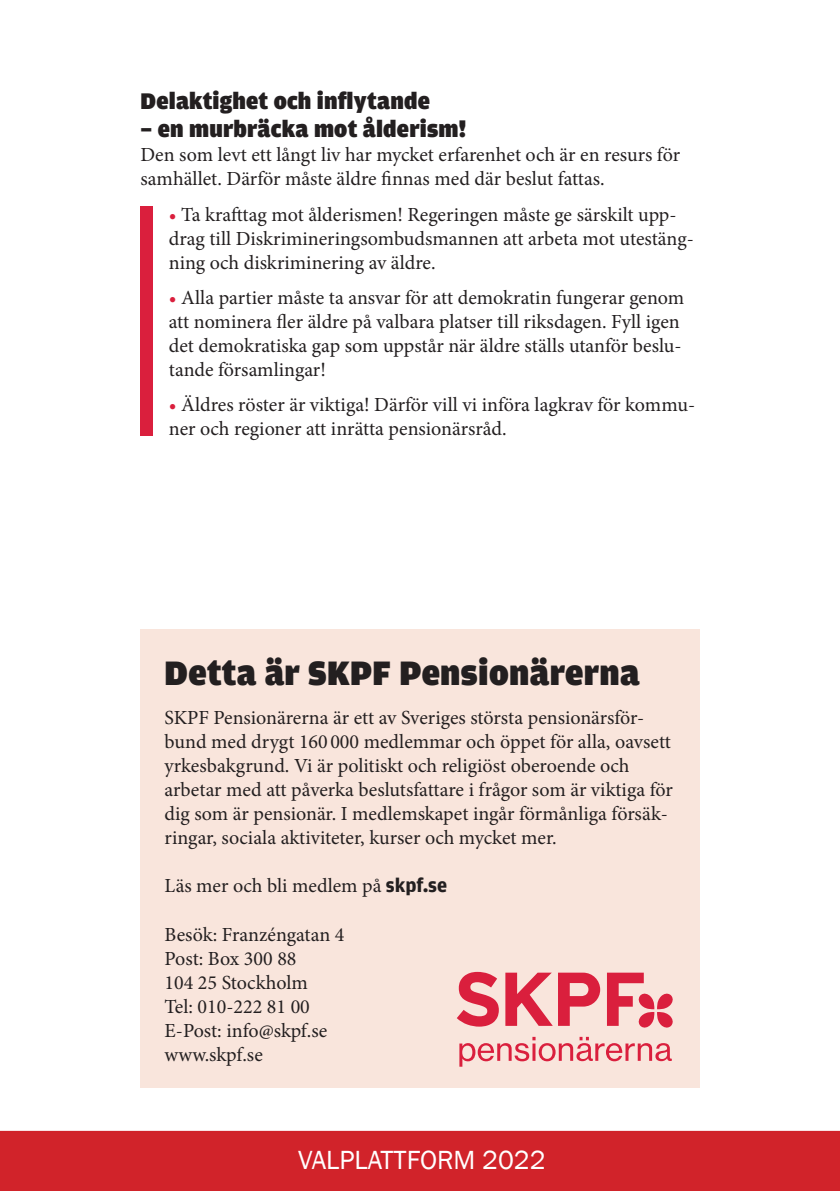
<style>
.page{position:relative;width:840px;height:1191px;background:#fff}
.page>*{position:absolute;margin:0;border:0;box-sizing:border-box;transform-origin:0 0}
.t1{font:900 36px "Amplitude";letter-spacing:.01em;color:#231f20}
.t2{font:27px "Franklin Gothic";color:#fff}
.t3{font:900 24px "Amplitude";letter-spacing:.01em;color:#231f20}
.t4{font:20px/24px "Minion Pro";color:#231f20}
.s1{color:#da1f3d}
.s2{font-family:"Amplitude";font-weight:700}
</style>
<div class="page">
<div style="left:140px;top:206px;width:13px;height:230px;background:#da1f3d"></div>
<div style="left:0;top:1130px;width:839px;height:61px;background:#d1232a"></div>
<div style="left:140px;top:629px;width:559px;height:459px;background:#f9e5dc"></div>
<svg style="left:456px;top:972px;width:42px;height:54px"></svg>
<svg style="left:607px;top:972px;width:66px;height:56px"></svg>
<svg style="left:505px;top:972px;width:95px;height:53px"></svg>
<svg style="left:459px;top:1036px;width:212px;height:30px"></svg>
<p class="t3" style="left:140px;top:87px;width:291px">Delaktighet och inflytande</p>
<p class="t3" style="left:140px;top:116px;width:327px">– en murbräcka mot ålderism!</p>
<p class="t4" style="left:140px;top:143px;width:541px">Den som levt ett långt liv har mycket erfarenhet och är en resurs för samhället. Därför måste äldre finnas med där beslut fattas.</p>
<p class="t4" style="left:169px;top:202px;width:526px"><span class="s1">•</span> Ta krafttag mot ålderismen! Regeringen måste ge särskilt upp&shy;drag till Diskrimineringsombudsmannen att arbeta mot utestäng&shy;ning och diskriminering av äldre.</p>
<p class="t4" style="left:169px;top:286px;width:516px"><span class="s1">•</span> Alla partier måste ta ansvar för att demokratin fungerar genom att nominera fler äldre på valbara platser till riksdagen. Fyll igen det demokratiska gap som uppstår när äldre ställs utanför beslu&shy;tande församlingar!</p>
<p class="t4" style="left:169px;top:393px;width:527px"><span class="s1">•</span> Äldres röster är viktiga! Därför vill vi införa lagkrav för kommu&shy;ner och regioner att inrätta pensionärsråd.</p>
<h1 class="t1" style="left:164px;top:653px;width:476px">Detta är SKPF Pensionärerna</h1>
<p class="t4" style="left:164px;top:706px;width:509px">SKPF Pensionärerna är ett av Sveriges största pensionärsför&shy;bund med drygt 160 000 medlemmar och öppet för alla, oavsett yrkesbakgrund. Vi är politiskt och religiöst oberoende och arbetar med att påverka beslutsfattare i frågor som är viktiga för dig som är pensionär. I medlemskapet ingår förmånliga försäk&shy;ringar, sociala aktiviteter, kurser och mycket mer.</p>
<p class="t4" style="left:164px;top:874px;width:284px">Läs mer och bli medlem på <span class="s2">skpf.se</span></p>
<p class="t4" style="left:164px;top:922px;width:181px">Besök: Franzéngatan 4<br>Post: Box 300 88<br>104 25 Stockholm<br>Tel: 010-222 81 00<br>E-Post: info@skpf.se www.skpf.se</p>
<h2 class="t2" style="left:298px;top:1143px;width:249px">VALPLATTFORM 2022</h2>
</div>
